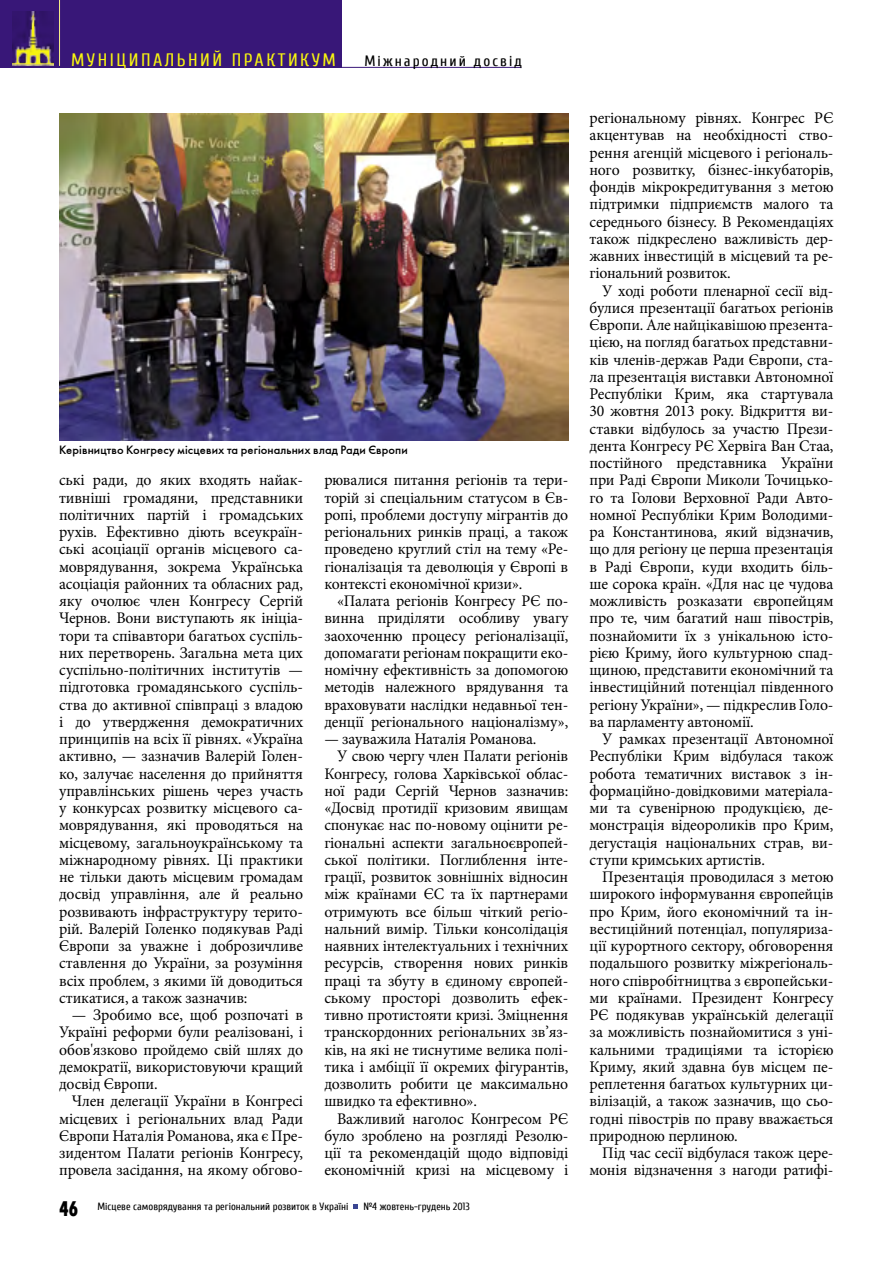
<style>
.page{position:relative;width:893px;height:1263px;background:#fff}
.page>*{position:absolute;margin:0;border:0;box-sizing:border-box;transform-origin:0 0}
.t1{font:18px "Cuprum";letter-spacing:.14em;color:#f7f410}
.t2{font:16.2px/17.2px "Minion Pro";letter-spacing:-.01em;color:#000;text-align:justify}
.t3{font:15px "Cuprum";letter-spacing:.14em;color:#000}
.t4{font:12px "Futuris C";letter-spacing:.01em;color:#000}
.t5{font:10.5px "Cuprum";color:#000}
.s1{font-family:"Futuris X Cond CTT";font-size:21px}
</style>
<div class="page">
<svg style="left:354px;top:1204px;width:4px;height:5px"></svg>
<div style="left:0;top:0;width:341px;height:68px;background:#381778"></div>
<img style="left:13px;top:12px;width:40px;height:54px">
<hr style="left:59px;top:0;width:1px;height:66px;background:#f9ef89">
<hr style="left:341px;top:67px;width:180px;height:1px;background:#381778">
<img style="left:59px;top:114px;width:509px;height:327px">
<p class="t1" style="left:71px;top:50px;width:254px">му ніципальний практикум</p>
<p class="t3" style="left:364px;top:52px;width:159px">Міжнародний досвід</p>
<p class="t4" style="left:59px;top:443px;width:350px">Керівництво Конгресу місцевих та регіональних влад Ради Європи</p>
<p class="t2" style="left:59px;top:472px;width:245px">ські ради, до яких входять найак&shy;тивніші громадяни, представники політичних партій і громадських рухів. Ефективно діють всеукраїн&shy;ські асоціації органів місцевого са&shy;моврядування, зокрема Українська асоціація районних та обласних рад, яку очолює член Конгресу Сергій Чернов. Вони виступають як ініціа&shy;тори та співавтори багатьох суспіль&shy;них перетворень. Загальна мета цих суспільно-політичних інститутів — підготовка громадянського суспіль&shy;ства до активної співпраці з владою і до утвердження демократичних принципів на всіх її рівнях. «Україна активно, — зазначив Валерій Голен&shy;ко, залучає населення до прийняття управлінських рішень через участь у конкурсах розвитку місцевого са&shy;моврядування, які проводяться на місцевому, загальноукраїнському та міжнародному рівнях. Ці практики не тільки дають місцевим громадам досвід управління, але й реально розвивають інфраструктуру терито&shy;рій. Валерій Голенко подякував Раді Європи за уважне і доброзичливе ставлення до України, за розуміння всіх проблем, з якими їй доводиться стикатися, а також зазначив:</p>
<p class="t2" style="left:59px;top:1006px;width:245px;text-indent:13px">— Зробимо все, щоб розпочаті в Україні реформи були реалізовані, і обов'язково пройдемо свій шлях до демократії, використовуючи кращий досвід Європи.</p>
<p class="t2" style="left:59px;top:1093px;width:245px;text-indent:13px">Член делегації України в Конгресі місцевих і регіональних влад Ради Європи Наталія Романова, яка є Пре&shy;зидентом Палати регіонів Конгресу, провела засідання, на якому обгово-</p>
<p class="t2" style="left:324px;top:472px;width:245px">рювалися питання регіонів та тери&shy;торій зі спеціальним статусом в Єв&shy;ропі, проблеми доступу мігрантів до регіональних ринків праці, а також проведено круглий стіл на тему «Ре&shy;гіоналізація та деволюція у Європі в контексті економічної кризи».</p>
<p class="t2" style="left:324px;top:592px;width:245px;text-indent:13px">«Палата регіонів Конгресу РЄ по&shy;винна приділяти особливу увагу заохоченню процесу регіоналізації, допомагати регіонам покращити еко&shy;номічну ефективність за допомогою методів належного врядування та враховувати наслідки недавньої тен&shy;денції регіонального націоналізму»,</p>
<p class="t2" style="left:324px;top:730px;width:214px">— зауважила Наталія Романова.</p>
<p class="t2" style="left:337px;top:748px;width:233px">У свою чергу член Палати регіонів</p>
<p class="t2" style="left:324px;top:765px;width:245px">Конгресу, голова Харківської облас-</p>
<p class="t2" style="left:324px;top:782px;width:245px">ної ради Сергій Чернов зазначив:</p>
<p class="t2" style="left:324px;top:799px;width:245px">«Досвід протидії кризовим явищам</p>
<p class="t2" style="left:324px;top:817px;width:245px">спонукає нас по-новому оцінити ре-</p>
<p class="t2" style="left:324px;top:834px;width:245px">гіональні аспекти загальноєвропей-</p>
<p class="t2" style="left:324px;top:851px;width:245px">ської політики. Поглиблення інте-</p>
<p class="t2" style="left:324px;top:868px;width:245px">грації, розвиток зовнішніх відносин</p>
<p class="t2" style="left:324px;top:886px;width:245px">між країнами ЄС та їх партнерами</p>
<p class="t2" style="left:324px;top:903px;width:245px">отримують все більш чіткий регіо-</p>
<p class="t2" style="left:324px;top:920px;width:245px">нальний вимір. Тільки консолідація</p>
<p class="t2" style="left:324px;top:937px;width:245px">наявних інтелектуальних і технічних</p>
<p class="t2" style="left:324px;top:955px;width:245px">ресурсів, створення нових ринків</p>
<p class="t2" style="left:324px;top:972px;width:245px">праці та збуту в єдиному європей-</p>
<p class="t2" style="left:324px;top:989px;width:245px">ському просторі дозволить ефек-</p>
<p class="t2" style="left:324px;top:1006px;width:245px">тивно протистояти кризі. Зміцнення</p>
<p class="t2" style="left:324px;top:1024px;width:245px">транскордонних регіональних зв’яз-</p>
<p class="t2" style="left:324px;top:1041px;width:245px">ків, на які не тиснутиме велика полі-</p>
<p class="t2" style="left:324px;top:1058px;width:245px">тика і амбіції її окремих фігурантів,</p>
<p class="t2" style="left:324px;top:1075px;width:245px">дозволить робити це максимально</p>
<p class="t2" style="left:324px;top:1093px;width:154px">швидко та ефективно».</p>
<p class="t2" style="left:337px;top:1110px;width:233px">Важливий наголос Конгресом РЄ</p>
<p class="t2" style="left:324px;top:1127px;width:245px">було зроблено на розгляді Резолю-</p>
<p class="t2" style="left:324px;top:1144px;width:245px">ції та рекомендацій щодо відповіді</p>
<p class="t2" style="left:324px;top:1162px;width:245px">економічній кризі на місцевому і</p>
<p class="t5" style="left:60px;top:1200px;width:290px"><span class="s1">46</span> Місцеве самоврядування та регіональний розвиток в Україні</p>
<p class="t5" style="left:363px;top:1200px;width:108px">№4 жовтень-грудень 2013</p>
<p class="t2" style="left:589px;top:109px;width:245px">регіональному рівнях. Конгрес РЄ акцентував на необхідності ство&shy;рення агенцій місцевого і регіональ&shy;ного розвитку, бізнес-інкубаторів, фондів мікрокредитування з метою підтримки підприємств малого та середнього бізнесу. В Рекомендаціях також підкреслено важливість дер&shy;жавних інвестицій в місцевий та ре&shy;гіональний розвиток.</p>
<p class="t2" style="left:589px;top:282px;width:245px;text-indent:13px">У ході роботи пленарної сесії від&shy;булися презентації багатьох регіонів Європи. Але найцікавішою презента&shy;цією, на погляд багатьох представни&shy;ків членів-держав Ради Європи, ста&shy;ла презентація виставки Автономної Республіки Крим, яка стартувала 30 жовтня 2013 року. Відкриття ви&shy;ставки відбулось за участю Прези&shy;дента Конгресу РЄ Хервіга Ван Стаа, постійного представника України при Раді Європи Миколи Точицько&shy;го та Голови Верховної Ради Авто&shy;номної Республіки Крим Володими&shy;ра Константинова, який відзначив, що для регіону це перша презентація в Раді Європи, куди входить біль&shy;ше сорока країн. «Для нас це чудова можливість розказати європейцям про те, чим багатий наш півострів, познайомити їх з унікальною істо&shy;рією Криму, його культурною спад&shy;щиною, представити економічний та інвестиційний потенціал південного регіону України», — підкреслив Голо&shy;ва парламенту автономії.</p>
<p class="t2" style="left:589px;top:730px;width:245px;text-indent:13px">У рамках презентації Автономної Республіки Крим відбулася також робота тематичних виставок з ін&shy;формаційно-довідковими матеріала&shy;ми та сувенірною продукцією, де&shy;монстрація відеороликів про Крим, дегустація національних страв, ви&shy;ступи кримських артистів.</p>
<p class="t2" style="left:589px;top:868px;width:245px;text-indent:13px">Презентація проводилася з метою широкого інформування європейців про Крим, його економічний та ін&shy;вестиційний потенціал, популяриза&shy;ції курортного сектору, обговорення подальшого розвитку міжрегіональ&shy;ного співробітництва з європейськи&shy;ми країнами. Президент Конгресу РЄ подякував українській делегації за можливість познайомитися з уні&shy;кальними традиціями та історією Криму, який здавна був місцем пе&shy;реплетення багатьох культурних ци&shy;вілізацій, а також зазначив, що сьо&shy;годні півострів по праву вважається природною перлиною.</p>
<p class="t2" style="left:589px;top:1144px;width:245px;text-align:right">Під час сесії відбулася також цере&shy;монія відзначення з нагоди ратифі-</p>
</div>
